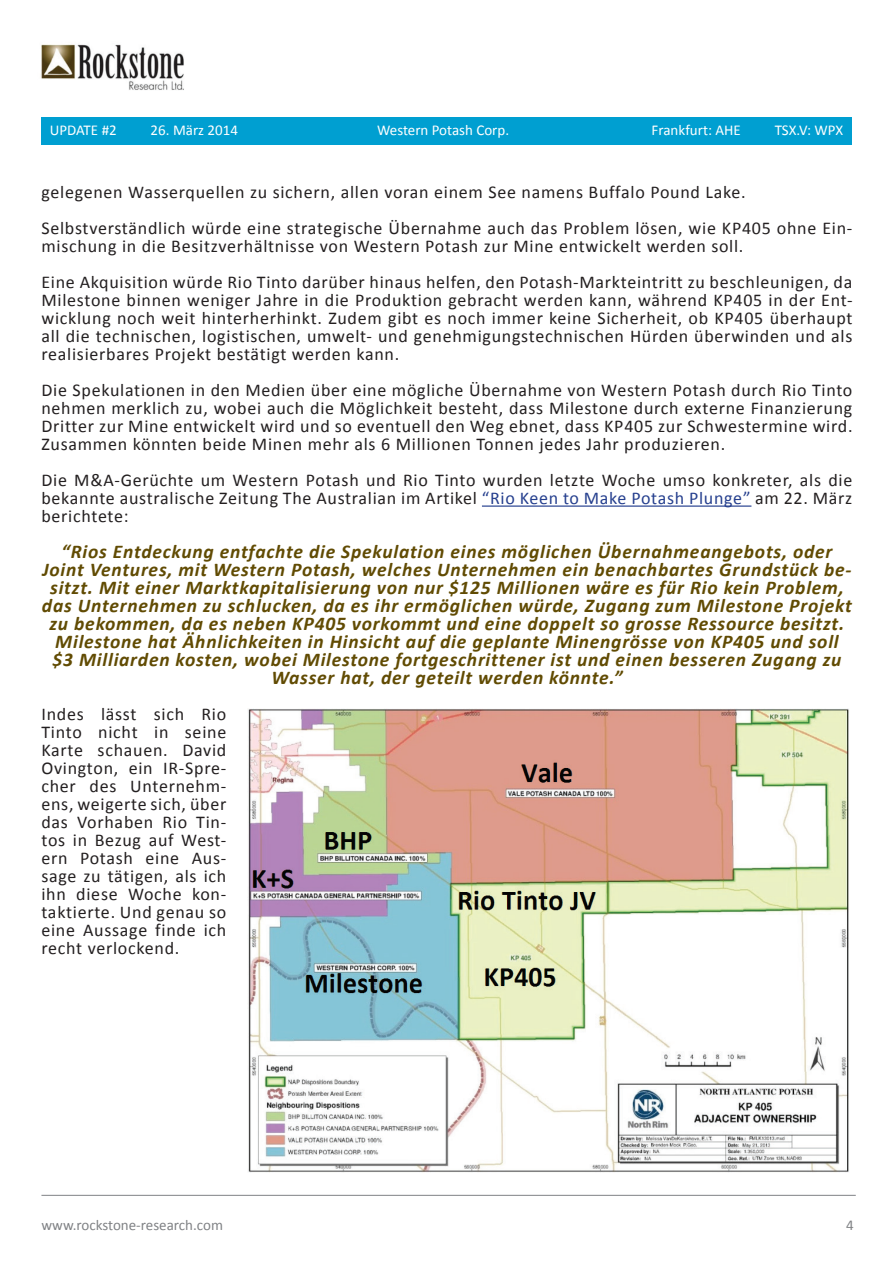
<style>
.page{position:relative;width:893px;height:1263px;background:#fff}
.page>*{position:absolute;margin:0;border:0;box-sizing:border-box;transform-origin:0 0}
.t1{font:italic 700 19.5px/18px "Calibri";letter-spacing:.04em;color:#614b03;text-align:center}
.t2{font:18px/18px "Calibri";letter-spacing:.04em;color:#231f20;text-align:justify}
.t3{font:15px "Calibri";color:#fff}
.t4{font:15px "Calibri";color:#808285}
.s1{color:#253f8e}
</style>
<div class="page">
<hr style="left:482px;top:505px;width:269px;height:2px;background:#253f8e">
<img style="left:41px;top:44px;width:143px;height:46px">
<div style="left:41px;top:117px;width:810px;height:28px;background:#009fd1"></div>
<hr style="left:41px;top:1195px;width:815px;height:1px;background:#808285">
<img style="left:248px;top:708px;width:601px;height:465px">
<p class="t3" style="left:50px;top:120px;width:68px">UPDATE #2</p>
<p class="t3" style="left:151px;top:120px;width:89px">26. März 2014</p>
<p class="t3" style="left:377px;top:120px;width:134px">Western Potash Corp.</p>
<p class="t3" style="left:652px;top:120px;width:91px">Frankfurt: AHE</p>
<p class="t3" style="left:775px;top:120px;width:70px">TSX.V: WPX</p>
<p class="t2" style="left:41px;top:174px;width:812px;line-height:36px">gelegenen Wasserquellen zu sichern, allen voran einem See namens Buffalo Pound Lake.<br>Selbstverständlich würde eine strategische Übernahme auch das Problem lösen, wie KP405 ohne Ein-</p>
<p class="t2" style="left:41px;top:228px;width:812px;line-height:36px">mischung in die Besitzverhältnisse von Western Potash zur Mine entwickelt werden soll.<br>Eine Akquisition würde Rio Tinto darüber hinaus helfen, den Potash-Markteintritt zu beschleunigen, da</p>
<p class="t2" style="left:41px;top:291px;width:813px">Milestone binnen weniger Jahre in die Produktion gebracht werden kann, während KP405 in der Ent&shy;wicklung noch weit hinterherhinkt. Zudem gibt es noch immer keine Sicherheit, ob KP405 überhaupt all die technischen, logistischen, umwelt- und genehmigungstechnischen Hürden überwinden und als realisierbares Projekt bestätigt werden kann.</p>
<p class="t2" style="left:41px;top:381px;width:813px">Die Spekulationen in den Medien über eine mögliche Übernahme von Western Potash durch Rio Tinto nehmen merklich zu, wobei auch die Möglichkeit besteht, dass Milestone durch externe Finanzierung Dritter zur Mine entwickelt wird und so eventuell den Weg ebnet, dass KP405 zur Schwestermine wird.<br>Zusammen könnten beide Minen mehr als 6 Millionen Tonnen jedes Jahr produzieren.</p>
<p class="t2" style="left:41px;top:471px;width:812px">Die M&amp;A-Gerüchte um Western Potash und Rio Tinto wurden letzte Woche umso konkreter, als die bekannte australische Zeitung The Australian im Artikel <span class="s1">“Rio Keen to Make Potash Plunge”</span> am 22. März berichtete:</p>
<p class="t1" style="left:42px;top:543px;width:811px">“Rios Entdeckung entfachte die Spekulation eines möglichen Übernahmeangebots, oder Joint Ventures, mit Western Potash, welches Unternehmen ein benachbartes Grundstück be&shy;sitzt. Mit einer Marktkapitalisierung von nur $125 Millionen wäre es für Rio kein Problem, das Unternehmen zu schlucken, da es ihr ermöglichen würde, Zugang zum Milestone Projekt zu bekommen, da es neben KP405 vorkommt und eine doppelt so grosse Ressource besitzt.<br>Milestone hat Ähnlichkeiten in Hinsicht auf die geplante Minengrösse von KP405 und soll<br>$3 Milliarden kosten, wobei Milestone fortgeschrittener ist und einen besseren Zugang zu Wasser hat, der geteilt werden könnte.”</p>
<p class="t2" style="left:41px;top:705px;width:186px">Indes lässt sich Rio Tinto nicht in seine Karte schauen. David Ovington, ein IR-Spre&shy;cher des Unternehm&shy;ens, weigerte sich, über das Vorhaben Rio Tin&shy;tos in Bezug auf West&shy;ern Potash eine Aus&shy;sage zu tätigen, als ich ihn diese Woche kon&shy;taktierte. Und genau so eine Aussage finde ich recht verlockend.</p>
<p class="t4" style="left:41px;top:1215px;width:183px">www.rockstone-research.com</p>
<p class="t4" style="left:846px;top:1215px;width:9px">4</p>
</div>
